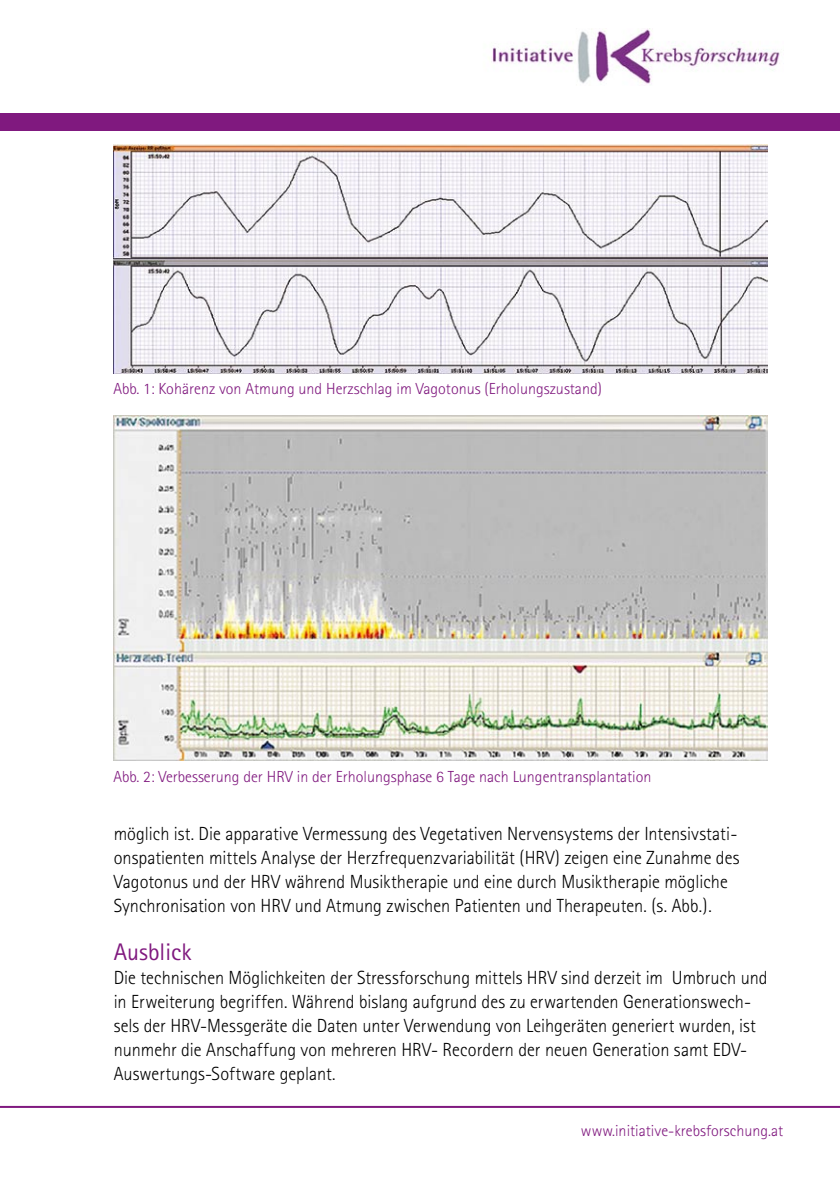
<style>
.page{position:relative;width:840px;height:1191px;background:#fff}
.page>*{position:absolute;margin:0;border:0;box-sizing:border-box;transform-origin:0 0}
.t1{font:24px "Rotis Sans Serif";color:#80197f}
.t2{font:300 19px/24px "Rotis Sans Serif";color:#000;scale:.96 1}
.t3{font:300 16px "Rotis Sans Serif";color:#80197f}
</style>
<div class="page">
<img style="left:113px;top:145px;width:654px;height:228px">
<img style="left:113px;top:415px;width:654px;height:345px">
<hr style="left:0;top:1106px;width:839px;height:2px;background:#80197f">
<img style="left:492px;top:28px;width:288px;height:56px">
<div style="left:0;top:113px;width:839px;height:17px;background:#80197f"></div>
<p class="t3" style="left:113px;top:379px;width:489px">Abb. 1: Kohärenz von Atmung und Herzschlag im Vagotonus (Erholungszustand)</p>
<p class="t3" style="left:113px;top:767px;width:539px">Abb. 2: Verbesserung der HRV in der Erholungsphase 6 Tage nach Lungentransplantation</p>
<p class="t2" style="left:114px;top:822px;width:653px">möglich ist. Die apparative Vermessung des Vegetativen Nervensystems der Intensivstati&shy;onspatienten mittels Analyse der Herzfrequenzvariabilität (HRV) zeigen eine Zunahme des Vagotonus und der HRV während Musiktherapie und eine durch Musiktherapie mögliche Synchronisation von HRV und Atmung zwischen Patienten und Therapeuten. (s. Abb.).</p>
<p class="t1" style="left:114px;top:938px;width:79px">Ausblick</p>
<p class="t2" style="left:114px;top:966px;width:682px">Die technischen Möglichkeiten der Stressforschung mittels HRV sind derzeit im Umbruch und in Erweiterung begriffen. Während bislang aufgrund des zu erwartenden Generationswech&shy;sels der HRV-Messgeräte die Daten unter Verwendung von Leihgeräten generiert wurden, ist nunmehr die Anschaffung von mehreren HRV- Recordern der neuen Generation samt EDV-Auswertungs-Software geplant.</p>
<p class="t3" style="left:580px;top:1121px;width:204px">www.initiative-krebsforschung.at</p>
</div>
